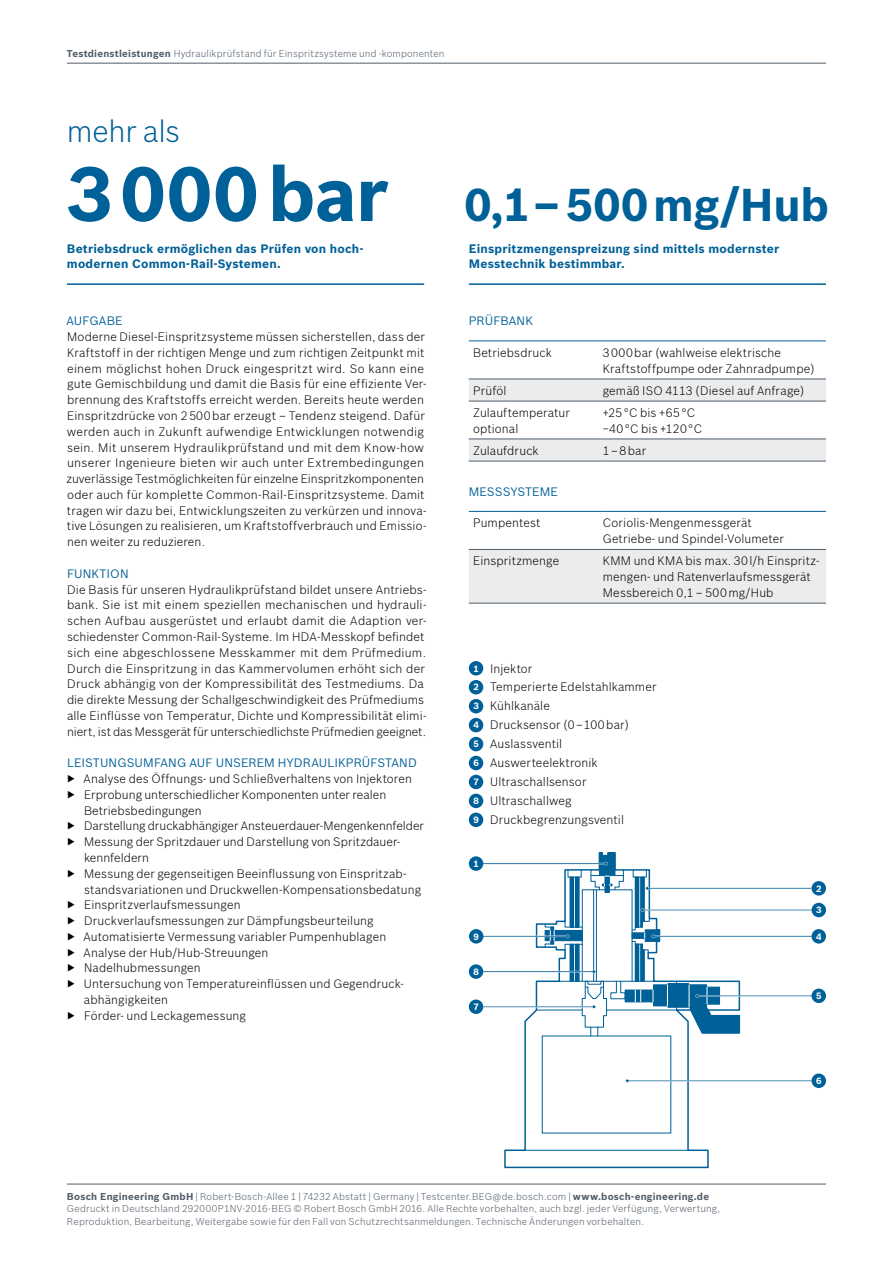
<style>
.page{position:relative;width:893px;height:1263px;background:#fff}
.page>*{position:absolute;margin:0;border:0;box-sizing:border-box;transform-origin:0 0}
.t1{font:700 75px "Bosch Sans";letter-spacing:.015em;color:#006098}
.t2{font:700 45px "Bosch Sans";color:#006098}
.t3{font:300 30px "Bosch Sans";letter-spacing:-.01em;color:#006098}
.t4{font:300 12px/15.8px "Bosch Sans";letter-spacing:.01em;color:#000}
.t5{font:700 12px/15.8px "Bosch Sans";letter-spacing:.015em;color:#006098}
.t6{font:12px "Bosch Sans";letter-spacing:.005em;color:#006098}
.t7{font:300 9.75px/12.6px "Bosch Sans";letter-spacing:.02em;color:#515d69}
.t8{font:700 9px/18.9px "Bosch Sans";color:#fff;text-align:justify}
.s1{font-weight:700}
</style>
<div class="page">
<svg style="left:504px;top:1036px;width:205px;height:132px"></svg>
<hr style="left:525px;top:1150px;width:163px;height:1px;background:#006098">
<hr style="left:67px;top:1184px;width:759px;height:1px;background:#515d69">
<hr style="left:67px;top:63px;width:759px;height:1px;background:#515d69">
<hr style="left:67px;top:283px;width:357px;height:2px;background:#006098">
<hr style="left:469px;top:283px;width:357px;height:2px;background:#006098">
<svg style="left:469px;top:380px;width:357px;height:81px"></svg>
<hr style="left:469px;top:379px;width:134px;height:1px;background:#515d69">
<hr style="left:603px;top:379px;width:223px;height:1px;background:#515d69">
<hr style="left:469px;top:401px;width:134px;height:1px;background:#515d69">
<hr style="left:603px;top:401px;width:223px;height:1px;background:#515d69">
<hr style="left:469px;top:439px;width:134px;height:1px;background:#515d69">
<hr style="left:603px;top:439px;width:223px;height:1px;background:#515d69">
<hr style="left:469px;top:461px;width:134px;height:1px;background:#515d69">
<hr style="left:603px;top:461px;width:223px;height:1px;background:#515d69">
<hr style="left:469px;top:340px;width:134px;height:1px;background:#006098">
<hr style="left:603px;top:340px;width:223px;height:1px;background:#006098">
<div style="left:469px;top:550px;width:357px;height:53px;background:#ebecee"></div>
<hr style="left:469px;top:511px;width:134px;height:1px;background:#006098">
<hr style="left:603px;top:511px;width:223px;height:1px;background:#006098">
<hr style="left:469px;top:549px;width:134px;height:1px;background:#515d69">
<hr style="left:603px;top:549px;width:223px;height:1px;background:#515d69">
<hr style="left:469px;top:603px;width:134px;height:1px;background:#515d69">
<hr style="left:603px;top:603px;width:223px;height:1px;background:#515d69">
<div style="left:469px;top:661px;width:14px;height:14px;background:#006098;border-radius:50%"></div>
<div style="left:469px;top:680px;width:14px;height:14px;background:#006098;border-radius:50%"></div>
<div style="left:469px;top:699px;width:14px;height:14px;background:#006098;border-radius:50%"></div>
<div style="left:469px;top:718px;width:14px;height:14px;background:#006098;border-radius:50%"></div>
<div style="left:469px;top:737px;width:14px;height:14px;background:#006098;border-radius:50%"></div>
<div style="left:469px;top:756px;width:14px;height:14px;background:#006098;border-radius:50%"></div>
<div style="left:469px;top:775px;width:14px;height:14px;background:#006098;border-radius:50%"></div>
<div style="left:469px;top:794px;width:14px;height:14px;background:#006098;border-radius:50%"></div>
<div style="left:469px;top:813px;width:14px;height:14px;background:#006098;border-radius:50%"></div>
<div style="left:469px;top:856px;width:14px;height:15px;background:#006098;border-radius:50%"></div>
<div style="left:469px;top:929px;width:14px;height:14px;background:#006098;border-radius:50%"></div>
<div style="left:469px;top:964px;width:14px;height:15px;background:#006098;border-radius:50%"></div>
<div style="left:469px;top:999px;width:14px;height:15px;background:#006098;border-radius:50%"></div>
<div style="left:811px;top:881px;width:15px;height:14px;background:#006098;border-radius:50%"></div>
<div style="left:811px;top:903px;width:15px;height:14px;background:#006098;border-radius:50%"></div>
<div style="left:811px;top:929px;width:15px;height:14px;background:#006098;border-radius:50%"></div>
<svg style="left:482px;top:852px;width:330px;height:184px"></svg>
<div style="left:811px;top:988px;width:15px;height:15px;background:#006098;border-radius:50%"></div>
<svg style="left:625px;top:1079px;width:186px;height:3px"></svg>
<div style="left:811px;top:1073px;width:15px;height:15px;background:#006098;border-radius:50%"></div>
<p class="t7" style="left:67px;top:47px;width:379px"><span class="s1">Testdienstleistungen</span> Hydraulikprüfstand für Einspritzsysteme und -komponenten</p>
<h3 class="t3" style="left:67px;top:113px;width:115px">mehr als</h3>
<h1 class="t1" style="left:67px;top:147px;width:323px">3000bar</h1>
<p class="t5" style="left:67px;top:240px;width:298px">Betriebsdruck ermöglichen das Prüfen von hoch&shy;modernen Common-Rail-Systemen.</p>
<p class="t6" style="left:67px;top:313px;width:58px">AUFGABE</p>
<p class="t4" style="left:66px;top:329px;width:361px">Moderne Diesel-Einspritzsysteme müssen sicherstellen, dass der Kraftstoff in der richtigen Menge und zum richtigen Zeitpunkt mit einem möglichst hohen Druck eingespritzt wird. So kann eine gute Gemischbildung und damit die Basis für eine effiziente Ver&shy;brennung des Kraftstoffs erreicht werden. Bereits heute werden Einspritzdrücke von 2500bar erzeugt – Tendenz steigend. Dafür werden auch in Zukunft aufwendige Entwicklungen notwendig sein. Mit unserem Hydraulikprüfstand und mit dem Know-how unserer Ingenieure bieten wir auch unter Extrembedingungen zuverlässige Testmöglichkeiten für einzelne Einspritzkomponenten oder auch für komplette Common-Rail-Einspritzsysteme. Damit tragen wir dazu bei, Entwicklungszeiten zu verkürzen und innova&shy;tive Lösungen zu realisieren, um Kraftstoffverbrauch und Emissio&shy;nen weiter zu reduzieren.</p>
<p class="t6" style="left:67px;top:566px;width:63px">FUNKTION</p>
<p class="t4" style="left:67px;top:581px;width:361px">Die Basis für unseren Hydraulikprüfstand bildet unsere Antriebs&shy;bank. Sie ist mit einem speziellen mechanischen und hydrauli&shy;schen Aufbau ausgerüstet und erlaubt damit die Adaption ver&shy;schiedenster Common-Rail-Systeme. Im HDA-Messkopf befindet sich eine abgeschlossene Messkammer mit dem Prüfmedium.<br>Durch die Einspritzung in das Kammervolumen erhöht sich der Druck abhängig von der Kompressibilität des Testmediums. Da die direkte Messung der Schallgeschwindigkeit des Prüfmediums alle Einflüsse von Temperatur, Dichte und Kompressibilität elimi&shy;niert, ist das Messgerät für unterschiedlichste Prüfmedien geeignet.</p>
<p class="t6" style="left:67px;top:755px;width:351px">LEISTUNGSUMFANG AUF UNSEREM HYDRAULIKPRÜFSTAND</p>
<p class="t4" style="left:84px;top:771px;width:342px">Analyse des Öffnungs- und Schließverhaltens von Injektoren Erprobung unterschiedlicher Komponenten unter realen Betriebsbedingungen<br>Darstellung druckabhängiger Ansteuerdauer-Mengenkennfelder Messung der Spritzdauer und Darstellung von Spritzdauer&shy;kennfeldern<br>Messung der gegenseitigen Beeinflussung von Einspritzab&shy;standsvariationen und Druckwellen-Kompensationsbedatung Einspritzverlaufsmessungen<br>Druckverlaufsmessungen zur Dämpfungsbeurteilung Automatisierte Vermessung variabler Pumpenhublagen Analyse der Hub/Hub-Streuungen<br>Nadelhubmessungen<br>Untersuchung von Temperatureinflüssen und Gegendruck&shy;abhängigkeiten<br>Förder- und Leckagemessung</p>
<h2 class="t2" style="left:464px;top:177px;width:366px">0,1–500mg/Hub</h2>
<p class="t5" style="left:469px;top:240px;width:312px">Einspritzmengenspreizung sind mittels modernster<br>Messtechnik bestimmbar.</p>
<p class="t6" style="left:469px;top:313px;width:66px">PRÜFBANK</p>
<p class="t4" style="left:473px;top:344px;width:80px">Betriebsdruck</p>
<p class="t4" style="left:603px;top:344px;width:214px">3000bar (wahlweise elektrische<br>Kraftstoffpumpe oder Zahnradpumpe)</p>
<p class="t4" style="left:473px;top:382px;width:35px">Prüföl</p>
<p class="t4" style="left:603px;top:382px;width:203px">gemäß ISO 4113 (Diesel auf Anfrage)</p>
<p class="t4" style="left:473px;top:404px;width:98px">Zulauftemperatur optional</p>
<p class="t4" style="left:603px;top:404px;width:101px">+25°C bis +65°C −40°C bis +120°C</p>
<p class="t4" style="left:473px;top:442px;width:67px">Zulaufdruck</p>
<p class="t4" style="left:603px;top:442px;width:45px">1–8bar</p>
<p class="t6" style="left:469px;top:484px;width:91px">MESSSYSTEME</p>
<p class="t4" style="left:473px;top:515px;width:69px">Pumpentest</p>
<p class="t4" style="left:603px;top:515px;width:183px">Coriolis-Mengenmessgerät<br>Getriebe- und Spindel-Volumeter</p>
<p class="t4" style="left:473px;top:553px;width:88px">Einspritzmenge</p>
<p class="t4" style="left:603px;top:553px;width:218px">KMM und KMA bis max. 30l/h Einspritz&shy;mengen- und Ratenverlaufsmessgerät<br>Messbereich 0,1 – 500mg/Hub</p>
<p class="t8" style="left:473px;top:659px;width:7px">1<br>2<br>3<br>4<br>5<br>6<br>7<br>8<br>9</p>
<p class="t8" style="left:473px;top:854px;width:7px">1</p>
<p class="t4" style="left:490px;top:658px;width:168px;line-height:18.9px">Injektor<br>Temperierte Edelstahlkammer<br>Kühlkanäle<br>Drucksensor (0–100bar)<br>Auslassventil<br>Auswerteelektronik<br>Ultraschallsensor<br>Ultraschallweg<br>Druckbegrenzungsventil</p>
<p class="t8" style="left:473px;top:927px;width:7px">9</p>
<p class="t8" style="left:473px;top:962px;width:7px">8</p>
<p class="t8" style="left:473px;top:997px;width:7px">7</p>
<p class="t8" style="left:816px;top:879px;width:7px">2</p>
<p class="t8" style="left:816px;top:900px;width:7px">3</p>
<p class="t8" style="left:816px;top:927px;width:7px">4</p>
<p class="t8" style="left:816px;top:986px;width:7px">5</p>
<p class="t8" style="left:816px;top:1071px;width:7px">6</p>
<p class="t7" style="left:67px;top:1190px;width:655px"><span class="s1">Bosch Engineering GmbH</span> | Robert-Bosch-Allee 1 | 74232 Abstatt | Germany | Testcenter.BEG@de.bosch.com | <span class="s1">www.bosch-engineering.de<br></span>Gedruckt in Deutschland 292000P1NV-2016-BEG © Robert Bosch GmbH 2016. Alle Rechte vorbehalten, auch bzgl. jeder Verfügung, Verwertung,<br>Reproduktion, Bearbeitung, Weitergabe sowie für den Fall von Schutzrechtsanmeldungen. Technische Änderungen vorbehalten.</p>
</div>
